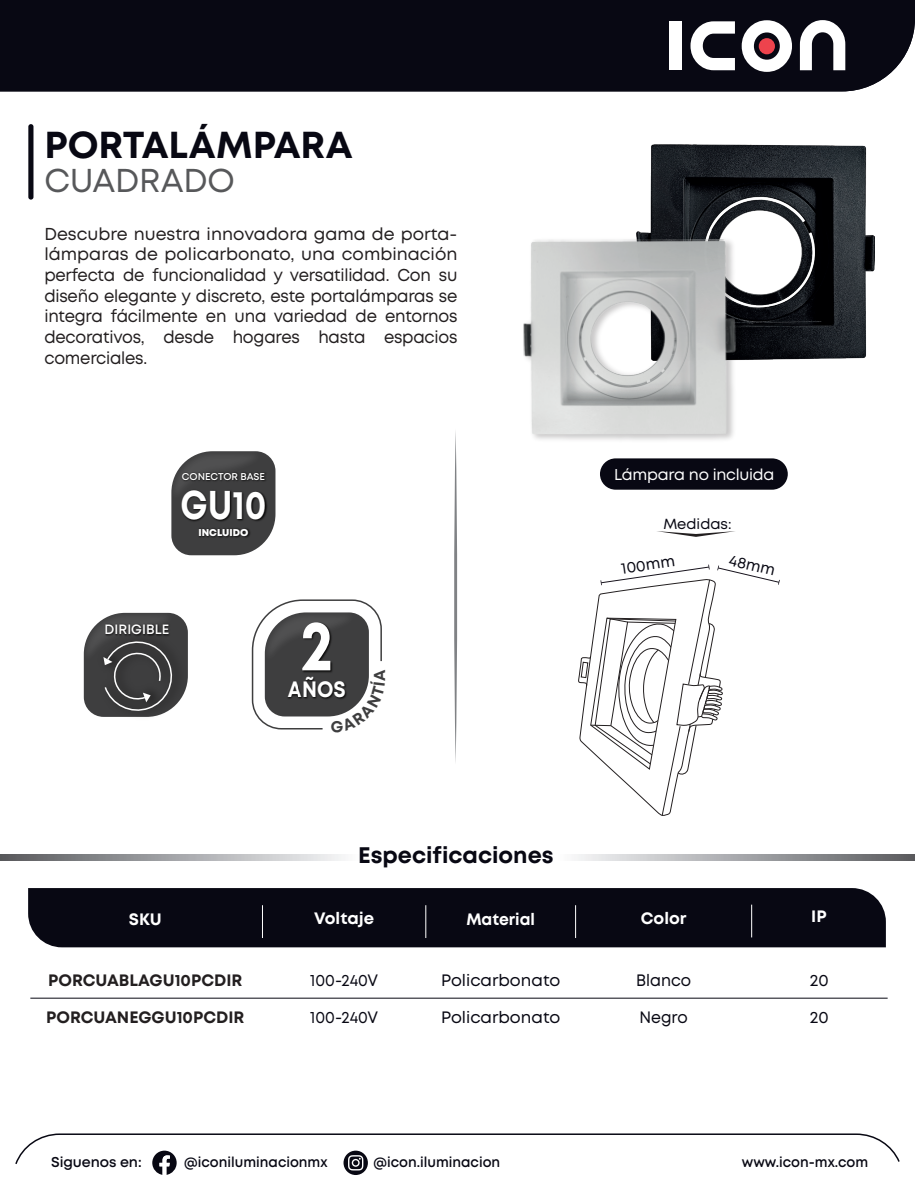
<style>
.page{position:relative;width:915px;height:1191px;background:#fff}
.page>*{position:absolute;margin:0;border:0;box-sizing:border-box;transform-origin:0 0}
.t1{font:700 70.8px "Mont";color:#fff;scale:.85 1}
.t2{font:700 40.2px "Mont";color:#fff;scale:.85 1}
.t3{font:700 37.5px "Mont";letter-spacing:-.005em;color:#080813}
.t4{font:33px "Mont";letter-spacing:-.01em;color:#57585a}
.t5{font:700 22.5px "Mont";color:#080813}
.t6{font:700 22.2px "Mont";color:#fff;scale:.9 1}
.t7{font:17.25px/20.7px "Mont";letter-spacing:-.015em;color:#231f20;text-align:justify}
.t8{font:700 16.5px "Mont";color:#231f20}
.t9{font:16.5px "Mont";color:#080813}
.t10{font:16.5px "Mont";color:#080813;scale:.95 1}
.t11{font:700 16.5px "Mont";color:#fff}
.t12{font:700 16.5px "Mont";color:#fff;scale:.95 1}
.t13{font:700 15.9px "Mont";color:#3e3e3f}
.t14{font:15.6px "Mont";letter-spacing:-.015em;color:#fff}
.t15{font:15.45px "Mont";color:#080813}
.t16{font:14.55px "Mont";color:#080813}
.t17{font:600 14.25px "Mont";color:#080813;scale:.95 1}
.t18{font:600 14.25px "Mont";color:#080813}
.t19{font:600 13.5px "Mont";color:#fff}
.t20{font:600 9.9px "Mont";letter-spacing:-.005em;color:#fff}
.t21{font:800 9.9px "Mont";color:#fff}
</style>
<div class="page">
<div style="left:0;top:0;width:914px;height:91px;background:#080813"></div>
<div style="left:668px;top:21px;width:13px;height:49px;background:#fff"></div>
<svg style="left:690px;top:21px;width:44px;height:49px"></svg>
<svg style="left:741px;top:20px;width:50px;height:52px"></svg>
<svg style="left:799px;top:20px;width:46px;height:50px"></svg>
<div style="left:758px;top:38px;width:16px;height:16px;background:#ee434d;border-radius:50%"></div>
<div style="left:28px;top:124px;width:5px;height:76px;background:#080813;border-radius:3px"></div>
<svg style="left:15px;top:1133px;width:885px;height:42px"></svg>
<svg style="left:454px;top:431px;width:3px;height:331px"></svg>
<svg style="left:577px;top:854px;width:337px;height:6px;background:#a5a6a8"></svg>
<svg style="left:0;top:854px;width:342px;height:6px;background:#a4a5a7"></svg>
<img style="left:636px;top:144px;width:238px;height:216px">
<img style="left:533px;top:234px;width:214px;height:206px">
<img style="left:523px;top:239px;width:212px;height:195px">
<svg style="left:657px;top:531px;width:78px;height:6px"></svg>
<svg style="left:578px;top:564px;width:201px;height:252px"></svg>
<svg style="left:84px;top:613px;width:104px;height:104px;background:#59595a"></svg>
<img style="left:103px;top:621px;width:70px;height:21px">
<hr style="left:30px;top:997px;width:857px;height:1px;background:#080813">
<div style="left:28px;top:888px;width:857px;height:59px;background:#080813"></div>
<hr style="left:750px;top:904px;width:1px;height:33px;background:#fff">
<hr style="left:262px;top:905px;width:1px;height:33px;background:#fff">
<hr style="left:425px;top:905px;width:1px;height:33px;background:#fff">
<hr style="left:575px;top:905px;width:1px;height:33px;background:#fff">
<div style="left:599px;top:458px;width:188px;height:31px;background:#080813;border-radius:16px"></div>
<svg style="left:177px;top:549px;width:79px;height:6px"></svg>
<img style="left:171px;top:451px;width:105px;height:98px">
<img style="left:179px;top:482px;width:91px;height:53px">
<img style="left:180px;top:469px;width:89px;height:18px">
<img style="left:197px;top:526px;width:55px;height:17px">
<svg style="left:251px;top:599px;width:131px;height:131px"></svg>
<h3 class="t3" style="left:44px;top:120px;width:310px">PORTALÁMPARA</h3>
<h3 class="t4" style="left:44px;top:160px;width:192px">CUADRADO</h3>
<p class="t7" style="left:44px;top:223px;width:414px">Descubre nuestra innovadora gama de porta&shy;lámparas de policarbonato, una combinación perfecta de funcionalidad y versatilidad. Con su diseño elegante y discreto, este portalámparas se integra fácilmente en una variedad de entornos decorativos, desde hogares hasta espacios comerciales.</p>
<p class="t20" style="left:182px;top:470px;width:85px">CONECTOR BASE</p>
<h2 class="t2" style="left:180px;top:478px;width:103px">GU10</h2>
<p class="t21" style="left:198px;top:526px;width:51px">INCLUIDO</p>
<p class="t19" style="left:105px;top:620px;width:66px">DIRIGIBLE</p>
<h1 class="t1" style="left:300px;top:599px;width:40px">2</h1>
<p class="t6" style="left:288px;top:675px;width:66px">AÑOS</p>
<p class="t13" style="left:369px;top:681px;width:13px;rotate:-90deg">A</p>
<p class="t14" style="left:614px;top:464px;width:162px">Lámpara no incluida</p>
<p class="t16" style="left:663px;top:514px;width:70px">Medidas:</p>
<p class="t15" style="left:731px;top:549px;width:48px;rotate:14deg">48mm</p>
<p class="t15" style="left:620px;top:558px;width:55px;rotate:-8deg">100mm</p>
<p class="t11" style="left:129px;top:908px;width:34px">SKU</p>
<p class="t8" style="left:48px;top:969px;width:196px">PORCUABLAGU10PCDIR</p>
<p class="t8" style="left:46px;top:1006px;width:200px">PORCUANEGGU10PCDIR</p>
<h3 class="t5" style="left:358px;top:840px;width:197px">Especificaciones</h3>
<p class="t11" style="left:314px;top:907px;width:61px">Voltaje</p>
<p class="t10" style="left:310px;top:969px;width:73px">100-240V</p>
<p class="t10" style="left:310px;top:1007px;width:73px">100-240V</p>
<p class="t12" style="left:466px;top:908px;width:74px">Material</p>
<p class="t9" style="left:441px;top:969px;width:121px">Policarbonato</p>
<p class="t9" style="left:441px;top:1007px;width:121px">Policarbonato</p>
<p class="t11" style="left:640px;top:907px;width:47px">Color</p>
<p class="t10" style="left:635px;top:969px;width:60px">Blanco</p>
<p class="t10" style="left:639px;top:1007px;width:52px">Negro</p>
<p class="t11" style="left:811px;top:906px;width:17px">IP</p>
<p class="t9" style="left:809px;top:969px;width:20px">20</p>
<p class="t9" style="left:809px;top:1007px;width:20px">20</p>
<p class="t18" style="left:51px;top:1153px;width:92px">Siguenos en:</p>
<p class="t17" style="left:184px;top:1153px;width:152px">@iconiluminacionmx</p>
<p class="t17" style="left:373px;top:1153px;width:135px">@icon.iluminacion</p>
<p class="t17" style="left:741px;top:1153px;width:134px">www.icon-mx.com</p>
</div>
